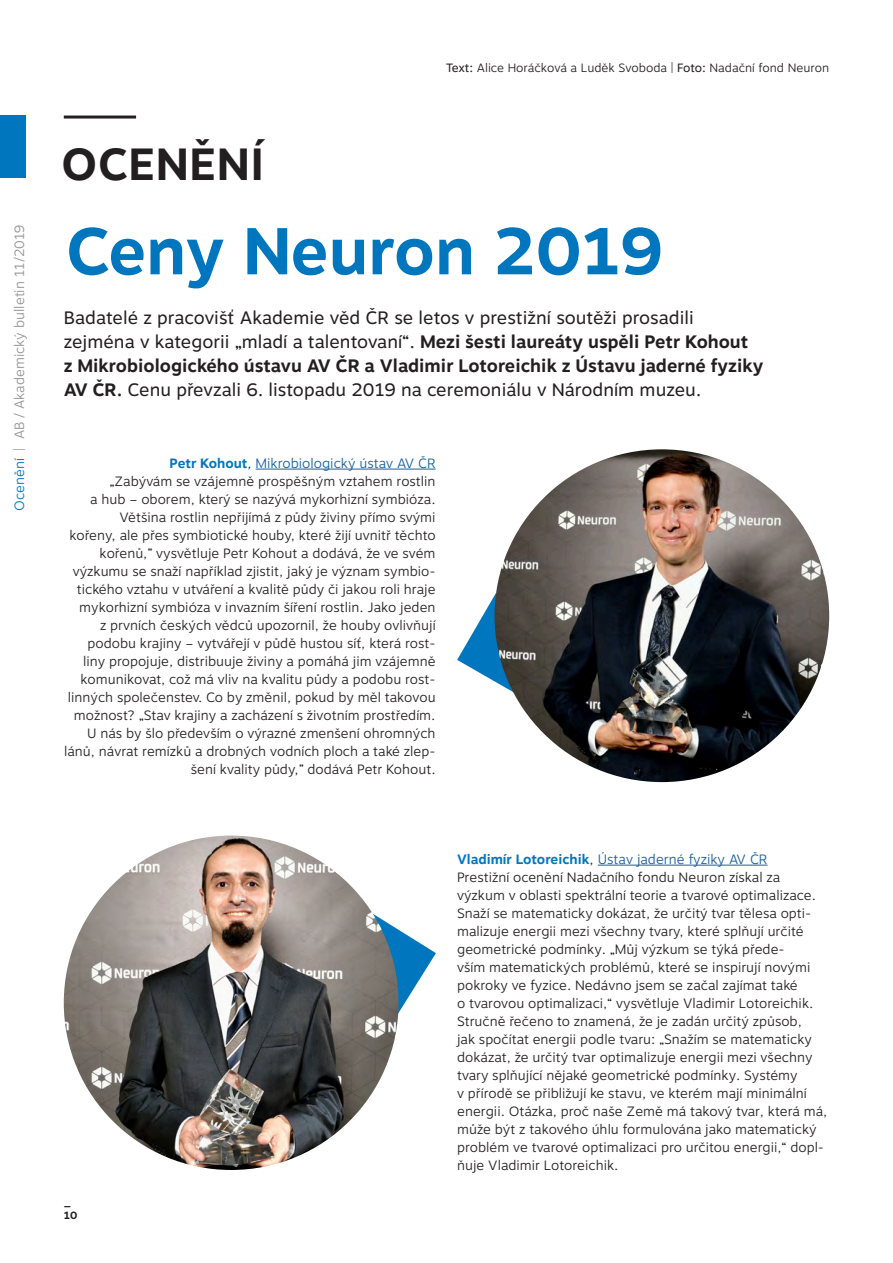
<style>
.page{position:relative;width:893px;height:1263px;background:#fff}
.page>*{position:absolute;margin:0;border:0;box-sizing:border-box;transform-origin:0 0}
.Headline{font:700 66px "Motiva Sans";color:#0076be}
.t1{font:700 45px "Motiva Sans";letter-spacing:.01em;color:#231f20}
.Headline-2{font:18px/24px "Motiva Sans";color:#231f20}
.Iniciála{font:300 13.5px/18px "Motiva Sans";color:#231f20;text-align:right}
.Otázka{font:300 13.5px "Motiva Sans";color:#175d9e}
.t2{font:300 13.5px "Motiva Sans";color:#939598}
.t3{font:300 12px "Motiva Sans";color:#231f20}
.t4{font:700 10.5px "Motiva Sans";color:#231f20}
.s1{color:#0076be}
.s2{font-weight:400}
.s3{font-weight:700}
.s4{font-weight:700;color:#0076be}
.s5{font-style:italic;color:#231f20}
.s6{color:#231f20}
</style>
<div class="page">
<div style="left:0;top:116px;width:26px;height:62px;background:#0076be"></div>
<hr style="left:256px;top:469px;width:180px;height:1px;background:#175d9e">
<hr style="left:64px;top:116px;width:72px;height:3px;background:#231f20">
<hr style="left:598px;top:865px;width:169px;height:1px;background:#175d9e">
<svg style="left:457px;top:595px;width:38px;height:87px"></svg>
<img style="left:495px;top:449px;width:334px;height:333px">
<svg style="left:374px;top:914px;width:62px;height:98px"></svg>
<img style="left:64px;top:835px;width:335px;height:335px;border-radius:167px">
<p class="t2" style="left:9px;top:511px;width:288px;rotate:-90deg"><span class="s1">Ocenění</span> | AB / Akademický bulletin 11/2019</p>
<p class="t1" style="left:61px;top:131px;width:205px">OCENĚNÍ</p>
<p class="t3" style="left:446px;top:59px;width:385px"><span class="s2">Text:</span> Alice Horáčková a Luděk Svoboda | <span class="s2">Foto:</span> Nadační fond Neuron</p>
<p class="Headline" style="left:66px;top:202px;width:598px">Ceny Neuron 2019</p>
<p class="Headline-2" style="left:64px;top:306px;width:701px">Badatelé z pracovišť Akademie věd ČR se letos v prestižní soutěži prosadili zejména v kategorii „mladí a talentovaní“. <span class="s3">Mezi šesti laureáty uspěli Petr Kohout<br>z Mikrobiologického ústavu AV ČR a Vladimir Lotoreichik z Ústavu jaderné fyziky AV ČR.</span> Cenu převzali 6. listopadu 2019 na ceremoniálu v Národním muzeu.</p>
<p class="Otázka" style="left:170px;top:453px;width:268px"><span class="s4">Petr Kohout</span><span class="s5">,</span> Mikrobiologický ústav AV ČR</p>
<p class="Iniciála" style="left:64px;top:472px;width:373px">„Zabývám se vzájemně prospěšným vztahem rostlin<br>a hub – oborem, který se nazývá mykorhizní symbióza.<br>Většina rostlin nepřijímá z půdy živiny přímo svými<br>kořeny, ale přes symbiotické houby, které žijí uvnitř těchto kořenů,” vysvětluje Petr Kohout a dodává, že ve svém výzkumu se snaží například zjistit, jaký je význam symbio&shy;tického vztahu v utváření a kvalitě půdy či jakou roli hraje mykorhizní symbióza v invazním šíření rostlin. Jako jeden<br>z prvních českých vědců upozornil, že houby ovlivňují podobu krajiny – vytvářejí v půdě hustou síť, která rost&shy;liny propojuje, distribuuje živiny a pomáhá jim vzájemně komunikovat, což má vliv na kvalitu půdy a podobu rost&shy;linných společenstev. Co by změnil, pokud by měl takovou možnost? „Stav krajiny a zacházení s životním prostředím.<br>U nás by šlo především o výrazné zmenšení ohromných lánů, návrat remízků a drobných vodních ploch a také zlep&shy;šení kvality půdy,” dodává Petr Kohout.</p>
<p class="t4" style="left:64px;top:1194px;width:9px">_</p>
<p class="t4" style="left:64px;top:1207px;width:15px">10</p>
<p class="Otázka" style="left:457px;top:849px;width:312px"><span class="s4">Vladimír Lotoreichik</span><span class="s6">,</span> Ústav jaderné fyziky AV ČR</p>
<p class="Iniciála" style="left:457px;top:868px;width:372px;text-align:left">Prestižní ocenění Nadačního fondu Neuron získal za výzkum v oblasti spektrální teorie a tvarové optimalizace.<br>Snaží se matematicky dokázat, že určitý tvar tělesa opti&shy;malizuje energii mezi všechny tvary, které splňují určité geometrické podmínky. „Můj výzkum se týká přede-<br>vším matematických problémů, které se inspirují novými pokroky ve fyzice. Nedávno jsem se začal zajímat také<br>o tvarovou optimalizaci,“ vysvětluje Vladimir Lotoreichik.<br>Stručně řečeno to znamená, že je zadán určitý způsob,<br>jak spočítat energii podle tvaru: „Snažím se matematicky dokázat, že určitý tvar optimalizuje energii mezi všechny tvary splňující nějaké geometrické podmínky. Systémy<br>v přírodě se přibližují ke stavu, ve kterém mají minimální energii. Otázka, proč naše Země má takový tvar, která má, může být z takového úhlu formulována jako matematický problém ve tvarové optimalizaci pro určitou energii,“ dopl&shy;ňuje Vladimir Lotoreichik.</p>
</div>
